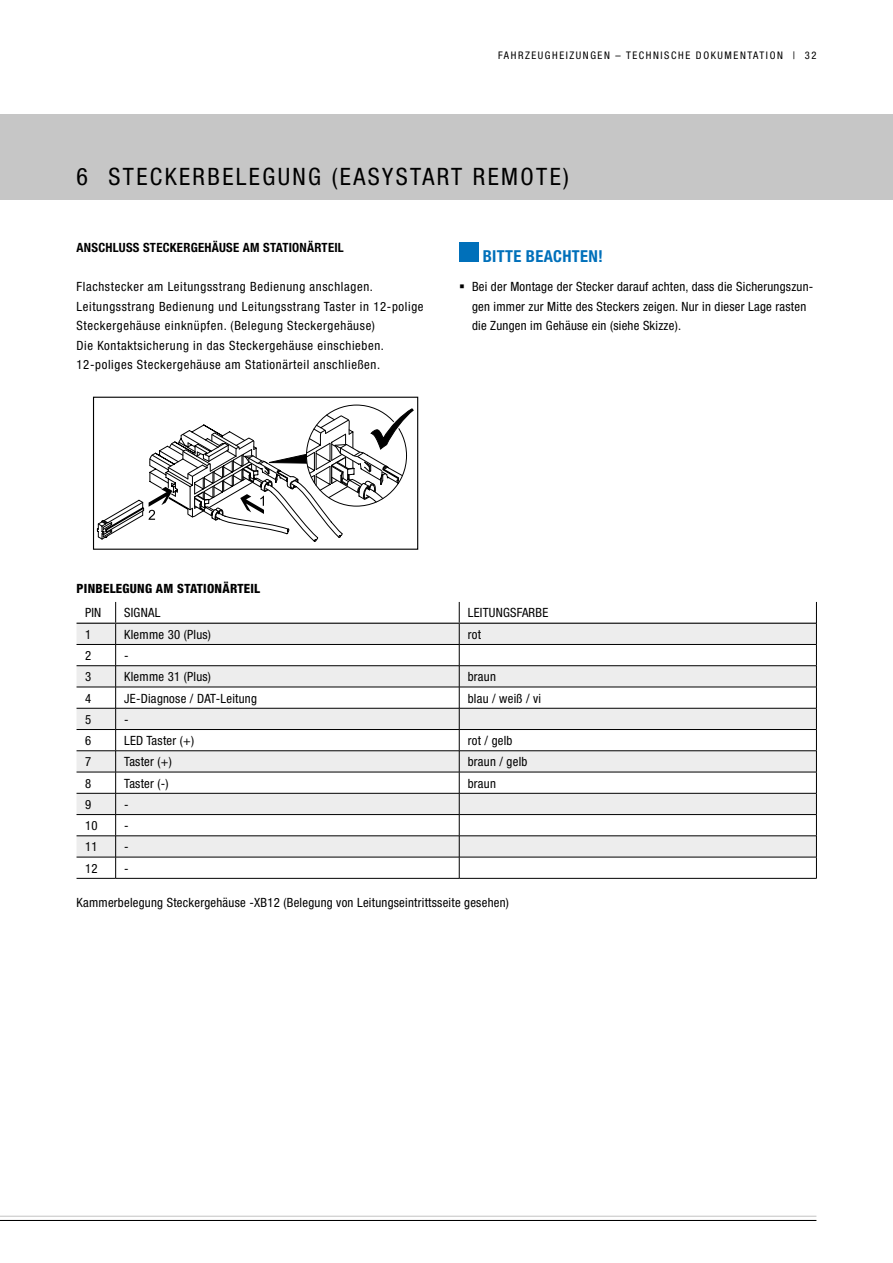
<style>
.page{position:relative;width:893px;height:1263px;background:#fff}
.page>*{position:absolute;margin:0;border:0;box-sizing:border-box;transform-origin:0 0}
.Überschrift_für_IVZ{font:condensed 24px "Helvetica Neue LT";letter-spacing:.1em;color:#000}
.t1{font:700 condensed 16.5px "Helvetica Neue LT";letter-spacing:.02em;color:#0070ba}
.Fließtext_8_5pt{font:condensed 12.75px/19.5px "Helvetica Neue LT";letter-spacing:.02em;color:#000}
.Fließtext_8_5pt-2{font:condensed 12.75px/19.5px "Helvetica Neue LT";letter-spacing:.05em;color:#000}
.Ueberschrift_8_5pt_b{font:700 condensed 12.75px "Helvetica Neue LT";letter-spacing:.02em;color:#000}
.Ueberschrift_11{font:800 condensed 12.75px "Helvetica Neue LT";letter-spacing:.02em;color:#000}
.Ueberschrift_8_5pt_b-2{font:condensed 12.75px "Helvetica Neue LT";letter-spacing:.02em;color:#000}
.t2{font:condensed 10.5px "Helvetica Neue LT";letter-spacing:.15em;color:#000}
</style>
<div class="page">
<div style="left:0;top:115px;width:893px;height:85px;background:#c6c6c6"></div>
<hr style="left:0;top:1216px;width:816px;height:1px;background:#c6c6c6">
<hr style="left:0;top:1220px;width:816px;height:1px;background:#000">
<svg style="left:97px;top:405px;width:317px;height:137px"></svg>
<div style="left:93px;top:397px;width:325px;height:153px;border:1px solid #000"></div>
<svg style="left:77px;top:624px;width:739px;height:233px;fill:#ededed"></svg>
<hr style="left:77px;top:644px;width:39px;height:1px;background:#000">
<hr style="left:459px;top:644px;width:358px;height:1px;background:#000">
<hr style="left:77px;top:665px;width:39px;height:1px;background:#000">
<hr style="left:459px;top:665px;width:358px;height:1px;background:#000">
<hr style="left:77px;top:687px;width:39px;height:1px;background:#000">
<hr style="left:459px;top:687px;width:358px;height:1px;background:#000">
<hr style="left:77px;top:708px;width:39px;height:1px;background:#000">
<hr style="left:459px;top:708px;width:358px;height:1px;background:#000">
<hr style="left:77px;top:729px;width:39px;height:1px;background:#000">
<hr style="left:459px;top:729px;width:358px;height:1px;background:#000">
<hr style="left:77px;top:750px;width:39px;height:1px;background:#000">
<hr style="left:459px;top:750px;width:358px;height:1px;background:#000">
<hr style="left:77px;top:772px;width:39px;height:1px;background:#000">
<hr style="left:459px;top:772px;width:358px;height:1px;background:#000">
<hr style="left:77px;top:793px;width:39px;height:1px;background:#000">
<hr style="left:459px;top:793px;width:358px;height:1px;background:#000">
<hr style="left:77px;top:814px;width:39px;height:1px;background:#000">
<hr style="left:459px;top:814px;width:358px;height:1px;background:#000">
<hr style="left:77px;top:835px;width:39px;height:1px;background:#000">
<hr style="left:459px;top:835px;width:358px;height:1px;background:#000">
<hr style="left:77px;top:857px;width:39px;height:1px;background:#000">
<hr style="left:459px;top:857px;width:358px;height:1px;background:#000">
<hr style="left:77px;top:623px;width:39px;height:1px;background:#000">
<hr style="left:459px;top:623px;width:357px;height:1px;background:#000">
<svg style="left:115px;top:602px;width:1px;height:276px"></svg>
<svg style="left:459px;top:602px;width:1px;height:276px"></svg>
<hr style="left:116px;top:623px;width:343px;height:1px;background:#000">
<hr style="left:116px;top:644px;width:343px;height:1px;background:#000">
<hr style="left:116px;top:665px;width:343px;height:1px;background:#000">
<hr style="left:116px;top:687px;width:343px;height:1px;background:#000">
<hr style="left:116px;top:708px;width:343px;height:1px;background:#000">
<hr style="left:116px;top:729px;width:343px;height:1px;background:#000">
<hr style="left:116px;top:750px;width:343px;height:1px;background:#000">
<hr style="left:116px;top:772px;width:343px;height:1px;background:#000">
<hr style="left:116px;top:793px;width:343px;height:1px;background:#000">
<hr style="left:116px;top:814px;width:343px;height:1px;background:#000">
<hr style="left:116px;top:835px;width:343px;height:1px;background:#000">
<hr style="left:116px;top:857px;width:343px;height:1px;background:#000">
<svg style="left:816px;top:602px;width:1px;height:276px"></svg>
<hr style="left:77px;top:878px;width:39px;height:1px;background:#000">
<hr style="left:459px;top:878px;width:358px;height:1px;background:#000">
<hr style="left:116px;top:878px;width:343px;height:1px;background:#000">
<div style="left:459px;top:242px;width:20px;height:20px;background:#0070ba"></div>
<p class="t2" style="left:498px;top:50px;width:320px">FAHRZEUGHEIZUNGEN – TECHNISCHE DOKUMENTATION | 32</p>
<p class="Überschrift_für_IVZ" style="left:77px;top:162px;width:494px">6 STECKERBELEGUNG (EASYSTART REMOTE)</p>
<p class="Ueberschrift_8_5pt_b" style="left:77px;top:240px;width:269px">ANSCHLUSS STECKERGEHÄUSE AM STATIONÄRTEIL</p>
<p class="Fließtext_8_5pt-2" style="left:77px;top:277px;width:298px">Flachstecker am Leitungsstrang Bedienung anschlagen.</p>
<p class="Fließtext_8_5pt-2" style="left:77px;top:297px;width:349px">Leitungsstrang Bedienung und Leitungsstrang Taster in 12-polige<br>Steckergehäuse einknüpfen. (Belegung Steckergehäuse)</p>
<p class="Fließtext_8_5pt-2" style="left:77px;top:336px;width:309px">Die Kontaktsicherung in das Steckergehäuse einschieben.</p>
<p class="Fließtext_8_5pt-2" style="left:77px;top:355px;width:305px">12-poliges Steckergehäuse am Stationärteil anschließen.</p>
<p class="t1" style="left:483px;top:246px;width:122px">BITTE BEACHTEN!</p>
<p class="Fließtext_8_5pt" style="left:472px;top:277px;width:343px">Bei der Montage der Stecker darauf achten, dass die Sicherungszun&shy;gen immer zur Mitte des Steckers zeigen. Nur in dieser Lage rasten die Zungen im Gehäuse ein (siehe Skizze).</p>
<p class="Ueberschrift_11" style="left:77px;top:581px;width:185px">PINBELEGUNG AM STATIONÄRTEIL</p>
<p class="Ueberschrift_8_5pt_b-2" style="left:85px;top:605px;width:18px">PIN</p>
<p class="Ueberschrift_8_5pt_b-2" style="left:124px;top:605px;width:38px">SIGNAL</p>
<p class="Ueberschrift_8_5pt_b-2" style="left:468px;top:605px;width:82px">LEITUNGSFARBE</p>
<p class="Fließtext_8_5pt" style="left:85px;top:625px;width:8px">1</p>
<p class="Fließtext_8_5pt" style="left:124px;top:625px;width:88px">Klemme 30 (Plus)</p>
<p class="Fließtext_8_5pt" style="left:468px;top:625px;width:15px">rot</p>
<p class="Fließtext_8_5pt" style="left:85px;top:646px;width:8px">2</p>
<p class="Fließtext_8_5pt" style="left:124px;top:646px;width:6px">-</p>
<p class="Fließtext_8_5pt" style="left:85px;top:667px;width:8px">3</p>
<p class="Fließtext_8_5pt" style="left:124px;top:667px;width:88px">Klemme 31 (Plus)</p>
<p class="Fließtext_8_5pt" style="left:468px;top:667px;width:30px">braun</p>
<p class="Fließtext_8_5pt" style="left:85px;top:688px;width:8px">4</p>
<p class="Fließtext_8_5pt" style="left:124px;top:688px;width:134px">JE-Diagnose / DAT-Leitung</p>
<p class="Fließtext_8_5pt" style="left:468px;top:688px;width:75px">blau / weiß / vi</p>
<p class="Fließtext_8_5pt" style="left:85px;top:709px;width:8px">5</p>
<p class="Fließtext_8_5pt" style="left:124px;top:709px;width:6px">-</p>
<p class="Fließtext_8_5pt" style="left:85px;top:731px;width:8px">6</p>
<p class="Fließtext_8_5pt" style="left:124px;top:731px;width:71px">LED Taster (+)</p>
<p class="Fließtext_8_5pt" style="left:468px;top:731px;width:46px">rot / gelb</p>
<p class="Fließtext_8_5pt" style="left:85px;top:752px;width:8px">7</p>
<p class="Fließtext_8_5pt" style="left:124px;top:752px;width:49px">Taster (+)</p>
<p class="Fließtext_8_5pt" style="left:468px;top:752px;width:61px">braun / gelb</p>
<p class="Fließtext_8_5pt" style="left:85px;top:773px;width:8px">8</p>
<p class="Fließtext_8_5pt" style="left:124px;top:773px;width:46px">Taster (-)</p>
<p class="Fließtext_8_5pt" style="left:468px;top:773px;width:30px">braun</p>
<p class="Fließtext_8_5pt" style="left:85px;top:795px;width:8px">9</p>
<p class="Fließtext_8_5pt" style="left:124px;top:795px;width:6px">-</p>
<p class="Fließtext_8_5pt" style="left:85px;top:816px;width:14px">10</p>
<p class="Fließtext_8_5pt" style="left:124px;top:816px;width:6px">-</p>
<p class="Fließtext_8_5pt" style="left:85px;top:837px;width:14px">11</p>
<p class="Fließtext_8_5pt" style="left:124px;top:837px;width:6px">-</p>
<p class="Fließtext_8_5pt" style="left:85px;top:858px;width:14px">12</p>
<p class="Fließtext_8_5pt" style="left:124px;top:858px;width:6px">-</p>
<p class="Fließtext_8_5pt" style="left:77px;top:892px;width:434px">Kammerbelegung Steckergehäuse -XB12 (Belegung von Leitungseintrittsseite gesehen)</p>
</div>
